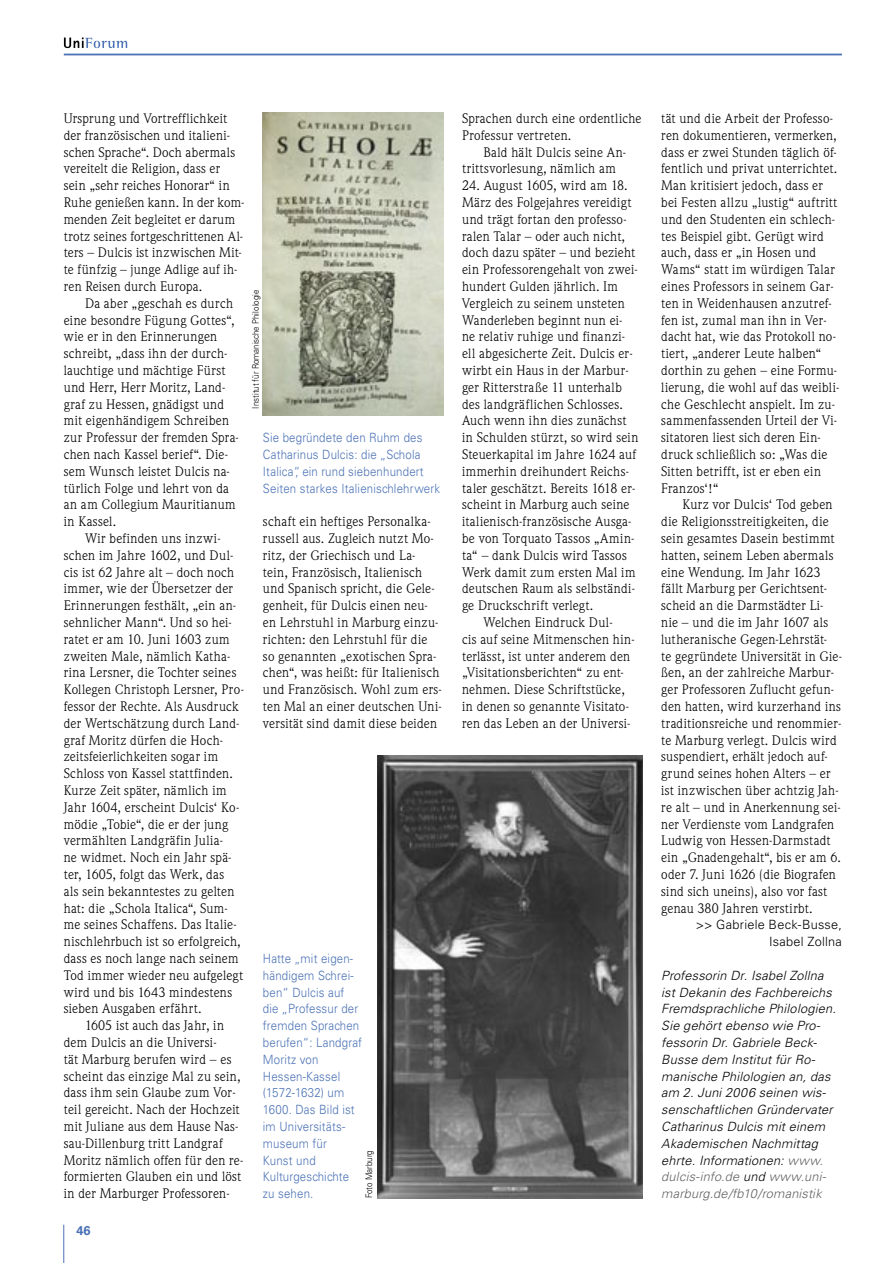
<style>
.page{position:relative;width:893px;height:1263px;background:#fff}
.page>*{position:absolute;margin:0;border:0;box-sizing:border-box;transform-origin:0 0}
.Grundtext_mit_Einzug{font:13.5px/16.8px "Weidemann Std";letter-spacing:.02em;color:#000}
.Veranstaltungstext{font:italic 300 12.75px/16.8px "Univers LT Std";letter-spacing:.02em;color:#000}
.Bildunterschrift{font:300 12.75px/16.8px "Univers LT Std";letter-spacing:.015em;color:#4b72b5;scale:.9 1}
.Autorenzeile{font:300 12.75px/16.8px "Univers LT Std";letter-spacing:.02em;color:#000;text-align:right}
.t1{font:700 12.75px "Univers LT Std";color:#4b72b5}
.Bildquelle{font:300 9px "Univers LT Std";letter-spacing:.005em;color:#000;scale:.88 1}
.s1{color:#636363}
</style>
<div class="page">
<hr style="left:63px;top:1225px;width:1px;height:38px;background:#4b72b5">
<hr style="left:64px;top:54px;width:778px;height:1px;background:#4b72b5">
<svg style="left:64px;top:38px;width:63px;height:10px"></svg>
<img style="left:263px;top:113px;width:181px;height:303px">
<img style="left:377px;top:755px;width:266px;height:443px">
<p class="Grundtext_mit_Einzug" style="left:64px;top:110px;width:182px">Ursprung und Vortrefflichkeit der französischen und italieni&shy;schen Sprache“. Doch abermals vereitelt die Religion, dass er sein „sehr reiches Honorar“ in<br>Ruhe genießen kann. In der kom&shy;menden Zeit begleitet er darum trotz seines fortgeschrittenen Al&shy;ters – Dulcis ist inzwischen Mit&shy;te fünfzig – junge Adlige auf ih&shy;ren Reisen durch Europa.</p>
<p class="Grundtext_mit_Einzug" style="left:64px;top:295px;width:177px;text-indent:21px">Da aber „geschah es durch eine besondre Fügung Gottes“, wie er in den Erinnerungen schreibt, „dass ihn der durch&shy;lauchtige und mächtige Fürst und Herr, Herr Moritz, Land&shy;graf zu Hessen, gnädigst und mit eigenhändigem Schreiben zur Professur der fremden Spra&shy;chen nach Kassel berief“. Die&shy;sem Wunsch leistet Dulcis na&shy;türlich Folge und lehrt von da an am Collegium Mauritianum in Kassel.</p>
<p class="Grundtext_mit_Einzug" style="left:64px;top:530px;width:182px;text-indent:21px">Wir befinden uns inzwi&shy;schen im Jahre 1602, und Dul&shy;cis ist 62 Jahre alt – doch noch immer, wie der Übersetzer der<br>Erinnerungen festhält, „ein an&shy;sehnlicher Mann“. Und so hei&shy;ratet er am 10. Juni 1603 zum zweiten Male, nämlich Katha&shy;rina Lersner, die Tochter seines<br>Kollegen Christoph Lersner, Pro&shy;fessor der Rechte. Als Ausdruck der Wertschätzung durch Land&shy;graf Moritz dürfen die Hoch&shy;zeitsfeierlichkeiten sogar im<br>Schloss von Kassel stattfinden.<br>Kurze Zeit später, nämlich im<br>Jahr 1604, erscheint Dulcis‘ Ko&shy;mödie „Tobie“, die er der jung vermählten Landgräfin Julia-<br>ne widmet. Noch ein Jahr spä&shy;ter, 1605, folgt das Werk, das<br>als sein bekanntestes zu gelten hat: die „Schola Italica“, Sum&shy;me seines Schaffens. Das Italie&shy;nischlehrbuch ist so erfolgreich, dass es noch lange nach seinem<br>Tod immer wieder neu aufgelegt wird und bis 1643 mindestens sieben Ausgaben erfährt.</p>
<p class="Grundtext_mit_Einzug" style="left:64px;top:1017px;width:181px;text-indent:21px">1605 ist auch das Jahr, in dem Dulcis an die Universi-<br>tät Marburg berufen wird – es scheint das einzige Mal zu sein, dass ihm sein Glaube zum Vor&shy;teil gereicht. Nach der Hochzeit mit Juliane aus dem Hause Nas&shy;sau-Dillenburg tritt Landgraf<br>Moritz nämlich offen für den re&shy;formierten Glauben ein und löst in der Marburger Professoren-</p>
<p class="Bildquelle" style="left:250px;top:408px;width:137px;rotate:-90deg">Institut für Romanische Philologie</p>
<p class="Bildunterschrift" style="left:263px;top:429px;width:198px">Sie begründete den Ruhm des<br>Catharinus Dulcis: die „Schola<br>Italica“, ein rund siebenhundert<br>Seiten starkes Italienischlehrwerk</p>
<p class="Grundtext_mit_Einzug" style="left:263px;top:513px;width:180px">schaft ein heftiges Personalka&shy;russell aus. Zugleich nutzt Mo&shy;ritz, der Griechisch und La&shy;tein, Französisch, Italienisch und Spanisch spricht, die Gele&shy;genheit, für Dulcis einen neu&shy;en Lehrstuhl in Marburg einzu&shy;richten: den Lehrstuhl für die so genannten „exotischen Spra&shy;chen“, was heißt: für Italienisch und Französisch. Wohl zum ers&shy;ten Mal an einer deutschen Uni&shy;versität sind damit diese beiden</p>
<p class="Bildunterschrift" style="left:263px;top:950px;width:112px">Hatte „mit eigen&shy;händigem Schrei&shy;ben“ Dulcis auf die „Professur der fremden Sprachen berufen“: Landgraf<br>Moritz von<br>Hessen-Kassel (1572-1632) um<br>1600. Das Bild ist im Universitäts&shy;museum für<br>Kunst und<br>Kulturgeschichte zu sehen.</p>
<p class="Bildquelle" style="left:364px;top:1198px;width:56px;rotate:-90deg">Foto Marburg</p>
<p class="t1" style="left:77px;top:1223px;width:16px">46</p>
<p class="Grundtext_mit_Einzug" style="left:462px;top:110px;width:181px">Sprachen durch eine ordentliche<br>Professur vertreten.</p>
<p class="Grundtext_mit_Einzug" style="left:462px;top:143px;width:166px;text-indent:21px">Bald hält Dulcis seine An&shy;trittsvorlesung, nämlich am</p>
<p class="Grundtext_mit_Einzug" style="left:462px;top:177px;width:178px">24. August 1605, wird am 18.<br>März des Folgejahres vereidigt und trägt fortan den professo&shy;ralen Talar – oder auch nicht, doch dazu später – und bezieht ein Professorengehalt von zwei&shy;hundert Gulden jährlich. Im<br>Vergleich zu seinem unsteten<br>Wanderleben beginnt nun ei&shy;ne relativ ruhige und finanzi&shy;ell abgesicherte Zeit. Dulcis er&shy;wirbt ein Haus in der Marbur&shy;ger Ritterstraße 11 unterhalb des landgräflichen Schlosses.<br>Auch wenn ihn dies zunächst in Schulden stürzt, so wird sein<br>Steuerkapital im Jahre 1624 auf immerhin dreihundert Reichs&shy;taler geschätzt. Bereits 1618 er&shy;scheint in Marburg auch seine italienisch-französische Ausga&shy;be von Torquato Tassos „Amin&shy;ta“ – dank Dulcis wird Tassos<br>Werk damit zum ersten Mal im deutschen Raum als selbständi&shy;ge Druckschrift verlegt.</p>
<p class="Grundtext_mit_Einzug" style="left:462px;top:614px;width:174px;text-indent:21px">Welchen Eindruck Dul-<br>cis auf seine Mitmenschen hin&shy;terlässt, ist unter anderem den „Visitationsberichten“ zu ent&shy;nehmen. Diese Schriftstücke, in denen so genannte Visitato&shy;ren das Leben an der Universi-</p>
<p class="Grundtext_mit_Einzug" style="left:661px;top:110px;width:180px">tät und die Arbeit der Professo&shy;ren dokumentieren, vermerken, dass er zwei Stunden täglich öf&shy;fentlich und privat unterrichtet.<br>Man kritisiert jedoch, dass er bei Festen allzu „lustig“ auftritt und den Studenten ein schlech&shy;tes Beispiel gibt. Gerügt wird auch, dass er „in Hosen und<br>Wams“ statt im würdigen Talar eines Professors in seinem Gar&shy;ten in Weidenhausen anzutref&shy;fen ist, zumal man ihn in Ver&shy;dacht hat, wie das Protokoll no&shy;tiert, „anderer Leute halben“ dorthin zu gehen – eine Formu&shy;lierung, die wohl auf das weibli&shy;che Geschlecht anspielt. Im zu&shy;sammenfassenden Urteil der Vi&shy;sitatoren liest sich deren Ein&shy;druck schließlich so: „Was die<br>Sitten betrifft, ist er eben ein<br>Franzos‘!“</p>
<p class="Grundtext_mit_Einzug" style="left:661px;top:496px;width:182px;text-indent:21px">Kurz vor Dulcis‘ Tod geben die Religionsstreitigkeiten, die sein gesamtes Dasein bestimmt hatten, seinem Leben abermals eine Wendung. Im Jahr 1623 fällt Marburg per Gerichtsent&shy;scheid an die Darmstädter Li&shy;nie – und die im Jahr 1607 als lutheranische Gegen-Lehrstät-<br>te gegründete Universität in Gie&shy;ßen, an der zahlreiche Marbur&shy;ger Professoren Zuflucht gefun&shy;den hatten, wird kurzerhand ins traditionsreiche und renommier&shy;te Marburg verlegt. Dulcis wird suspendiert, erhält jedoch auf&shy;grund seines hohen Alters – er ist inzwischen über achtzig Jah&shy;re alt – und in Anerkennung sei&shy;ner Verdienste vom Landgrafen<br>Ludwig von Hessen-Darmstadt ein „Gnadengehalt“, bis er am 6. oder 7. Juni 1626 (die Biografen sind sich uneins), also vor fast genau 380 Jahren verstirbt.</p>
<p class="Autorenzeile" style="left:696px;top:916px;width:148px">&gt;&gt; Gabriele Beck-Busse,<br>Isabel Zollna</p>
<p class="Veranstaltungstext" style="left:661px;top:967px;width:176px">Professorin Dr. Isabel Zollna ist Dekanin des Fachbereichs<br>Fremdsprachliche Philologien.<br>Sie gehört ebenso wie Pro&shy;fessorin Dr. Gabriele Beck-<br>Busse dem Institut für Ro&shy;manische Philologien an, das am 2. Juni 2006 seinen wis&shy;senschaftlichen Gründervater<br>Catharinus Dulcis mit einem<br>Akademischen Nachmittag ehrte. Informationen: <span class="s1">www. dulcis-info.de</span> und <span class="s1">www.uni&shy;marburg.de/fb10/romanistik</span></p>
</div>
